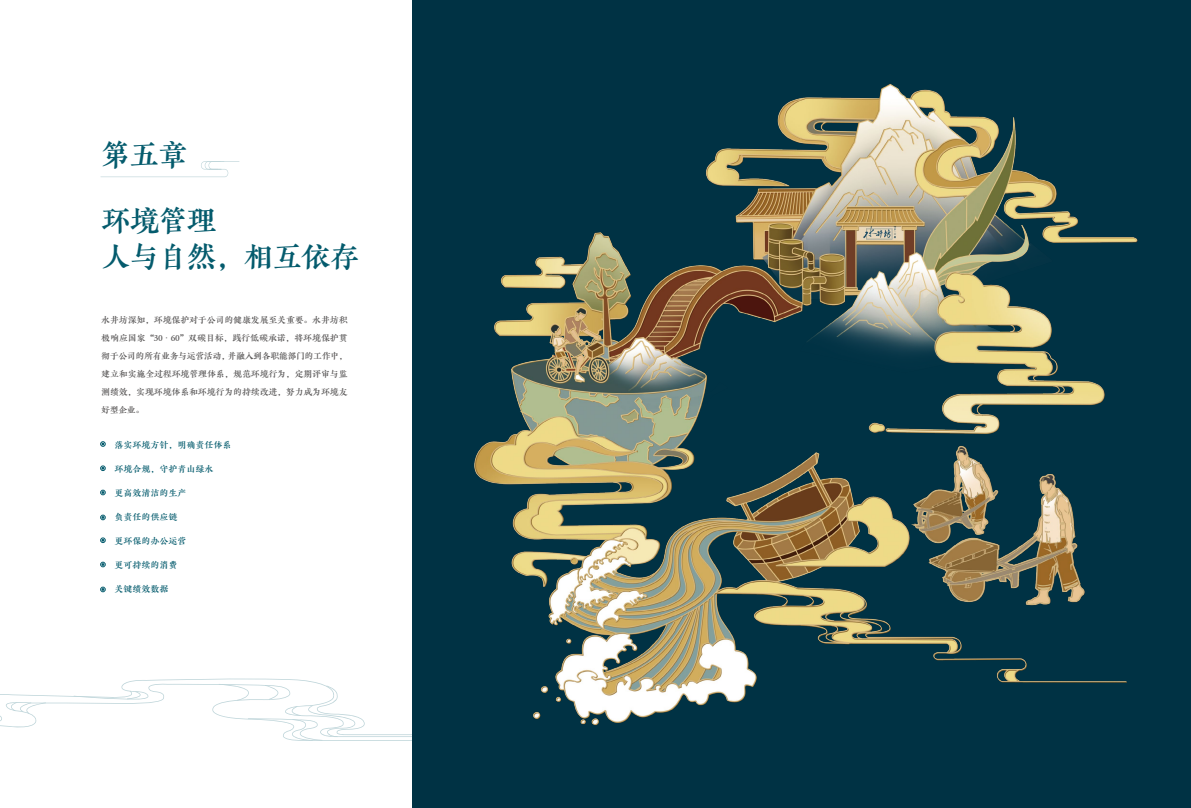
<style>
.page{position:relative;width:1191px;height:808px;background:#fff}
.page>*{position:absolute;margin:0;border:0;box-sizing:border-box;transform-origin:0 0}
.t1{font:30px/36px "FZCUJINLJW GB1 0";letter-spacing:-.05em;color:#045b6d}
.t2{font:9px/18px "FZCUJINLJW GB1 0";letter-spacing:-.02em;color:#595757;text-align:justify}
.t3{font:9px "FZCUJINLJW GB1 0";color:#045b6d}
</style>
<div class="page">
<svg style="left:100px;top:441px;width:5px;height:5px"></svg>
<svg style="left:100px;top:466px;width:5px;height:5px"></svg>
<svg style="left:100px;top:538px;width:5px;height:5px"></svg>
<svg style="left:100px;top:490px;width:5px;height:5px"></svg>
<svg style="left:100px;top:562px;width:5px;height:5px"></svg>
<svg style="left:100px;top:515px;width:5px;height:5px"></svg>
<svg style="left:100px;top:587px;width:5px;height:5px"></svg>
<svg style="left:0;top:678px;width:412px;height:63px"></svg>
<svg style="left:100px;top:161px;width:139px;height:16px"></svg>
<div style="left:412px;top:0;width:779px;height:808px;background:#003244"></div>
<img style="left:474px;top:83px;width:664px;height:643px">
<h1 class="t1" style="left:101px;top:138px;width:89px">第五章</h1>
<h1 class="t1" style="left:101px;top:203px;width:259px">环境管理<br>人与自然，相互依存</h1>
<p class="t2" style="left:101px;top:311px;width:248px">水井坊深知，环境保护对于公司的健康发展至关重要。水井坊积极响应国家“30·60”双碳目标，践行低碳承诺，将环境保护贯彻于公司的所有业务与运营活动，并融入到各职能部门的工作中，建立和实施全过程环境管理体系，规范环境行为，定期评审与监测绩效，实现环境体系和环境行为的持续改进，努力成为环境友好型企业。</p>
<p class="t3" style="left:114px;top:440px;width:118px">落实环境方针，明确责任体系</p>
<p class="t3" style="left:114px;top:464px;width:100px">环境合规，守护青山绿水</p>
<p class="t3" style="left:114px;top:488px;width:73px">更高效清洁的生产</p>
<p class="t3" style="left:114px;top:512px;width:64px">负责任的供应链</p>
<p class="t3" style="left:114px;top:536px;width:73px">更环保的办公运营</p>
<p class="t3" style="left:114px;top:560px;width:64px">更可持续的消费</p>
<p class="t3" style="left:114px;top:584px;width:55px">关键绩效数据</p>
</div>
